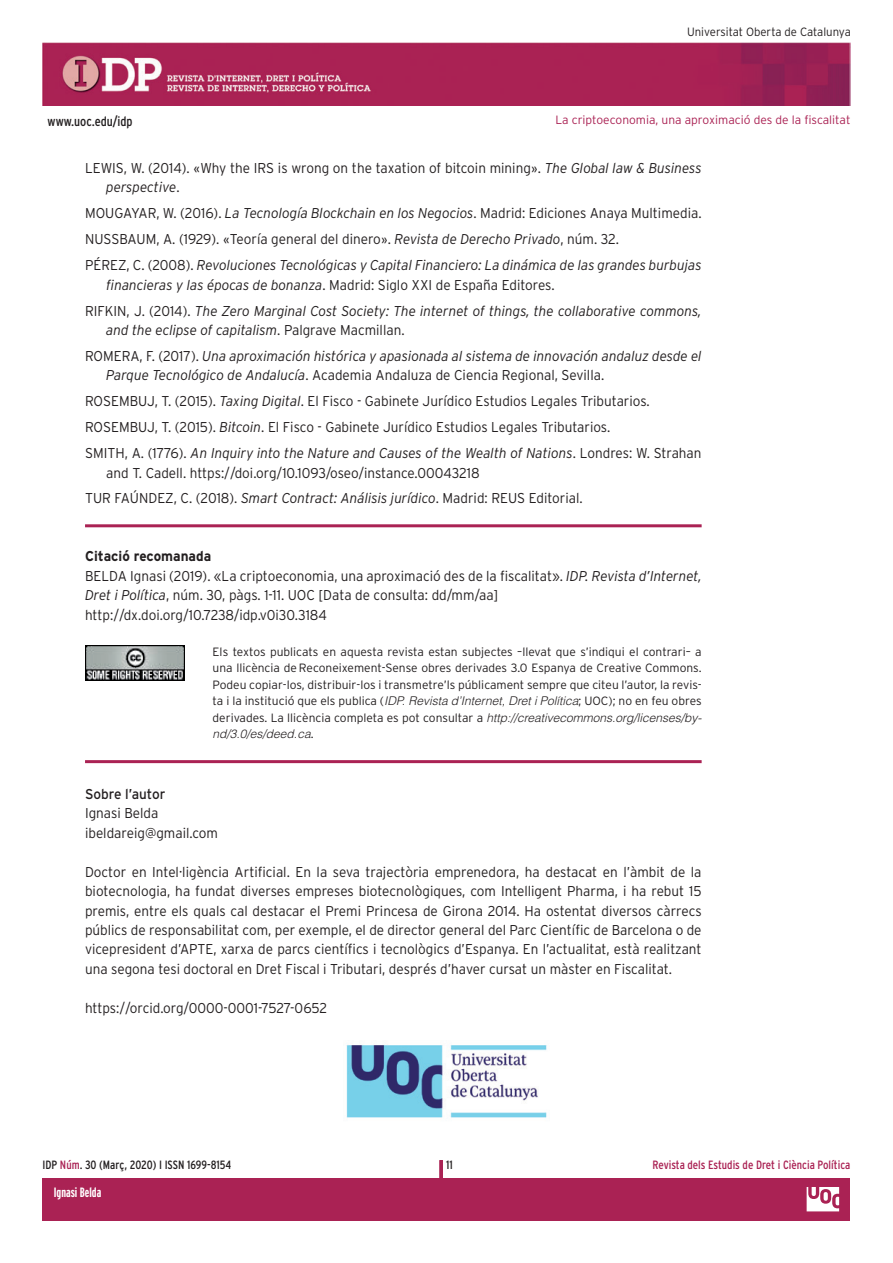
<style>
.page{position:relative;width:893px;height:1263px;background:#fff}
.page>*{position:absolute;margin:0;border:0;box-sizing:border-box;transform-origin:0 0}
.t1{font:300 14.25px/19.5px "Interstate";color:#231f20;scale:.95 1}
.t2{font:italic 300 14.25px/26px "Interstate";color:#231f20;scale:.95 1}
.t3{font:14.25px "Interstate";color:#231f20;scale:.95 1}
.t4{font:condensed 13.5px "Interstate";color:#231f20}
.t5{font:700 extra-condensed 13.5px "Interstate";color:#fff}
.t6{font:300 12px/16.5px "Interstate";color:#231f20;text-align:justify}
.t7{font:300 12px "Interstate";color:#aa2254}
.t8{font:condensed 12px "Interstate";color:#aa2254}
.t9{font:condensed 12px "Interstate";color:#231f20}
.t10{font:300 12px "Interstate";color:#231f20;scale:.95 1}
.t11{font:italic 300 12px "Helvetica LT Std";color:#231f20}
.t12{font:700 extra-condensed 12px "Interstate";color:#fff}
.s1{font-family:"Calibri";font-weight:400}
.s2{font-style:italic}
.s3{font-style:normal}
.s4{font-family:"Calibri";font-weight:400;font-style:normal}
.s5{font-weight:700}
.s6{font-family:"Helvetica LT Std";font-style:italic}
.s7{font-family:"Interstate";font-style:normal}
.s8{color:#aa2254}
</style>
<div class="page">
<div style="left:43px;top:1178px;width:807px;height:42px;background:#aa2254"></div>
<img style="left:43px;top:43px;width:807px;height:63px">
<svg style="left:806px;top:1187px;width:34px;height:25px"></svg>
<hr style="left:440px;top:1160px;width:3px;height:44px;background:#aa2254">
<img style="left:346px;top:1045px;width:201px;height:73px">
<hr style="left:85px;top:524px;width:617px;height:3px;background:#aa2254">
<img style="left:85px;top:646px;width:99px;height:35px">
<hr style="left:85px;top:760px;width:617px;height:3px;background:#aa2254">
<p class="t4" style="left:48px;top:113px;width:87px">www.uoc.edu/idp</p>
<p class="t10" style="left:687px;top:25px;width:174px">Universitat Oberta de Catalunya</p>
<p class="t7" style="left:555px;top:113px;width:297px">La criptoeconomia, una aproximació des de la fiscalitat</p>
<p class="t1" style="left:106px;top:158px;width:628px;text-indent:-21px">LEWIS, W. (2014). <span class="s1">«</span>Why the IRS is wrong on the taxation of bitcoin mining<span class="s1">»</span>. <span class="s2">The Global law &amp; Business perspective</span>.</p>
<p class="t2" style="left:85px;top:200px;width:651px"><span class="s3">MOUGAYAR, W. (2016).</span> La Tecnología Blockchain en los Negocios<span class="s3">. Madrid: Ediciones Anaya Multimedia.<br>NUSSBAUM, A. (1929).</span> <span class="s4">«</span><span class="s3">Teoría general del dinero</span><span class="s4">»</span><span class="s3">.</span> Revista de Derecho Privado<span class="s3">, núm. 32.<br>PÉREZ, C. (2008).</span> Revoluciones Tecnológicas y Capital Financiero: La dinámica de las grandes burbujas</p>
<p class="t2" style="left:85px;top:271px;width:650px;text-indent:21px">financieras y las épocas de bonanza<span class="s3">. Madrid: Siglo XXI de España Editores.<br>RIFKIN, J. (2014).</span> The Zero Marginal Cost Society: The internet of things, the collaborative commons,</p>
<p class="t2" style="left:85px;top:317px;width:651px;text-indent:21px">and the eclipse of capitalism<span class="s3">. Palgrave Macmillan.<br>ROMERA, F. (2017).</span> Una aproximación histórica y apasionada al sistema de innovación andaluz desde el</p>
<p class="t1" style="left:85px;top:362px;width:650px;line-height:26px;text-indent:21px"><span class="s2">Parque Tecnológico de Andalucía</span>. Academia Andaluza de Ciencia Regional, Sevilla.<br>ROSEMBUJ, T. (2015). <span class="s2">Taxing Digital</span>. El Fisco - Gabinete Jurídico Estudios Legales Tributarios.<br>ROSEMBUJ, T. (2015). <span class="s2">Bitcoin</span>. El Fisco - Gabinete Jurídico Estudios Legales Tributarios.<br>SMITH, A. (1776). <span class="s2">An Inquiry into the Nature and Causes of the Wealth of Nations</span>. Londres: W. Strahan</p>
<p class="t1" style="left:85px;top:459px;width:525px;line-height:26px;text-indent:21px">and T. Cadell. https://doi.org/10.1093/oseo/instance.00043218<br>TUR FAÚNDEZ, C. (2018). <span class="s2">Smart Contract: Análisis jurídico</span>. Madrid: REUS Editorial.</p>
<p class="t1" style="left:85px;top:546px;width:651px"><span class="s5">Citació recomanada<br></span>BELDA Ignasi (2019). «La criptoeconomia, una aproximació des de la fiscalitat». <span class="s2">IDP. Revista d’Internet, Dret i Política</span>, núm. 30, pàgs. 1-11. UOC [Data de consulta: dd/mm/aa] http://dx.doi.org/10.7238/idp.v0i30.3184</p>
<p class="t6" style="left:213px;top:643px;width:491px">Els textos publicats en aquesta revista estan subjectes –llevat que s’indiqui el contrari– a una llicència de Reconeixement-Sense obres derivades 3.0 Espanya de Creative Commons.<br>Podeu copiar-los, distribuir-los i transmetre’ls públicament sempre que citeu l’autor, la revis&shy;ta i la institució que els publica (<span class="s6">IDP. Revista d’Internet, Dret i Política</span>; UOC); no en feu obres derivades. La llicència completa es pot consultar a <span class="s6">http://creativecommons.org/licenses/by-</span></p>
<p class="t11" style="left:213px;top:726px;width:102px">nd/3.0/es/deed.ca<span class="s7">.</span></p>
<p class="t3" style="left:85px;top:785px;width:86px">Sobre l’autor</p>
<p class="t1" style="left:85px;top:803px;width:142px">Ignasi Belda ibeldareig@gmail.com</p>
<p class="t1" style="left:85px;top:862px;width:651px;text-align:justify">Doctor en Intel·ligència Artificial. En la seva trajectòria emprenedora, ha destacat en l’àmbit de la biotecnologia, ha fundat diverses empreses biotecnològiques, com Intelligent Pharma, i ha rebut 15 premis, entre els quals cal destacar el Premi Princesa de Girona 2014. Ha ostentat diversos càrrecs públics de responsabilitat com, per exemple, el de director general del Parc Científic de Barcelona o de vicepresident d’APTE, xarxa de parcs científics i tecnològics d’Espanya. En l’actualitat, està realitzant una segona tesi doctoral en Dret Fiscal i Tributari, després d’haver cursat un màster en Fiscalitat.</p>
<p class="t1" style="left:85px;top:998px;width:256px">https://orcid.org/0000-0001-7527-0652</p>
<p class="t9" style="left:43px;top:1158px;width:190px">IDP <span class="s8">Núm</span>. 30 (Març, 2020) I ISSN 1699-8154</p>
<p class="t9" style="left:446px;top:1158px;width:8px">11</p>
<p class="t8" style="left:653px;top:1158px;width:199px">Revista dels Estudis de Dret i Ciència Política</p>
<p class="t12" style="left:59px;top:1185px;width:31px">Eloi Puig</p>
<p class="t5" style="left:54px;top:1185px;width:49px">Ignasi Belda</p>
</div>
